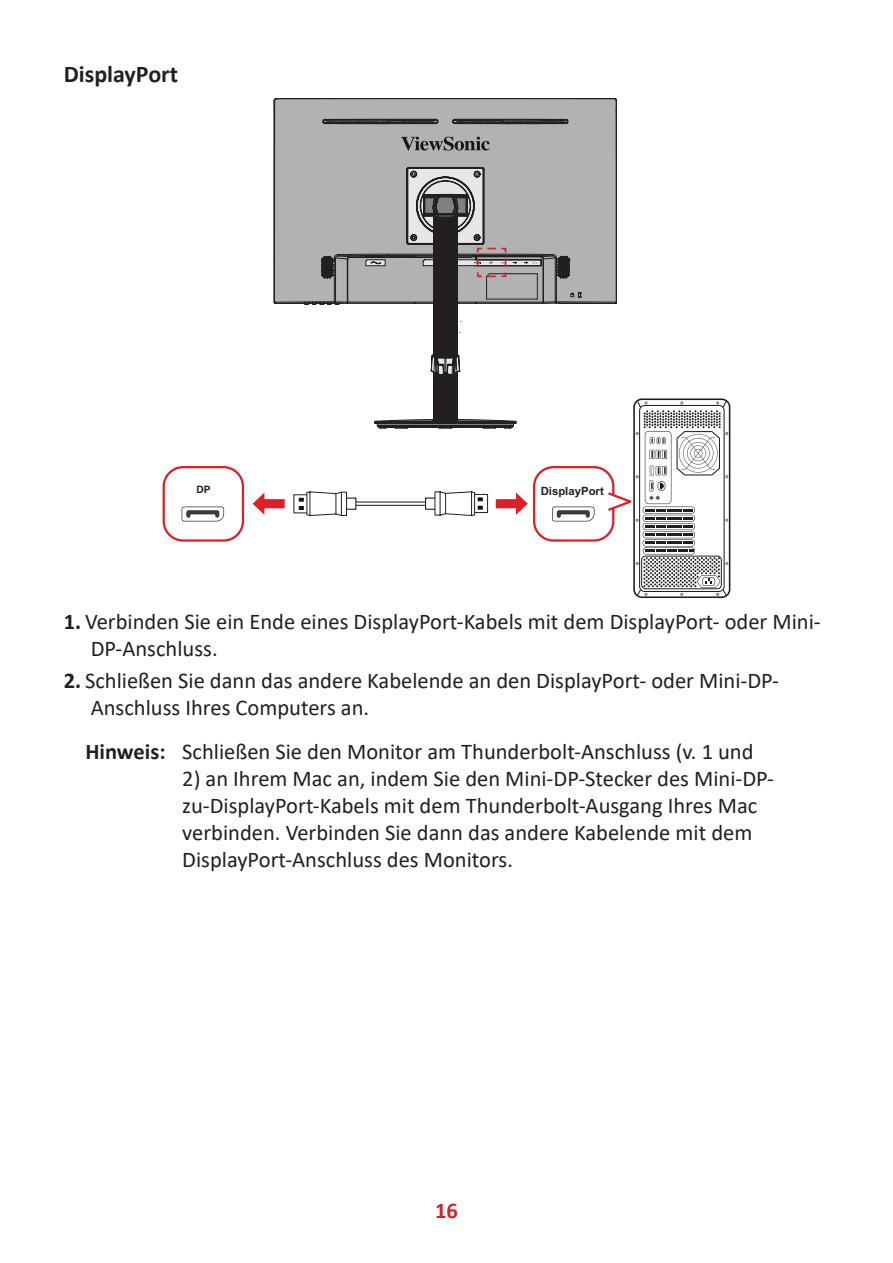
<style>
.page{position:relative;width:893px;height:1263px;background:#fff}
.page>*{position:absolute;margin:0;border:0;box-sizing:border-box;transform-origin:0 0}
.t1{font:700 24px "Calibri";color:#231f20}
.t2{font:22.5px/27px "Calibri";color:#231f20}
.t3{font:700 22.5px "Calibri";color:#d1232a}
.t4{font:700 11.4px "Arial";color:#231f20}
.t5{font:700 10.2px "Arial";color:#231f20}
.s1{font-weight:700}
</style>
<div class="page">
<div style="left:533px;top:466px;width:81px;height:76px;border:2px solid #dd1f28;border-radius:19px"></div>
<div style="left:163px;top:466px;width:81px;height:76px;border:2px solid #dd1f28;border-radius:19px"></div>
<svg style="left:252px;top:492px;width:33px;height:23px"></svg>
<svg style="left:495px;top:492px;width:33px;height:23px"></svg>
<svg style="left:356px;top:502px;width:69px;height:4px"></svg>
<svg style="left:606px;top:398px;width:124px;height:200px"></svg>
<svg style="left:294px;top:494px;width:5px;height:19px"></svg>
<svg style="left:299px;top:491px;width:48px;height:25px"></svg>
<div style="left:425px;top:498px;width:11px;height:11px;border:1px solid #070604"></div>
<div style="left:473px;top:494px;width:15px;height:19px;background:#fff;border:1px solid #231f20"></div>
<svg style="left:434px;top:491px;width:49px;height:25px"></svg>
<svg style="left:182px;top:507px;width:42px;height:14px"></svg>
<svg style="left:552px;top:507px;width:42px;height:14px"></svg>
<svg style="left:274px;top:98px;width:343px;height:206px;background:#aaa"></svg>
<svg style="left:305px;top:119px;width:269px;height:309px"></svg>
<p class="t1" style="left:64px;top:57px;width:116px">DisplayPort</p>
<p class="t5" style="left:196px;top:482px;width:16px">DP</p>
<p class="t4" style="left:541px;top:483px;width:65px">DisplayPort</p>
<p class="t2" style="left:91px;top:608px;width:731px;text-indent:-27px"><span class="s1">1.</span> Verbinden Sie ein Ende eines DisplayPort-Kabels mit dem DisplayPort- oder Mini-<br>DP-Anschluss.</p>
<p class="t2" style="left:91px;top:666px;width:690px;text-indent:-27px"><span class="s1">2.</span> Schließen Sie dann das andere Kabelende an den DisplayPort- oder Mini-DP-<br>Anschluss Ihres Computers an.</p>
<p class="t2" style="left:85px;top:737px;width:670px"><span class="s1">Hinweis:</span> Schließen Sie den Monitor am Thunderbolt-Anschluss (v. 1 und</p>
<p class="t2" style="left:182px;top:764px;width:593px">2) an Ihrem Mac an, indem Sie den Mini-DP-Stecker des Mini-DP&shy;zu-DisplayPort-Kabels mit dem Thunderbolt-Ausgang Ihres Mac verbinden. Verbinden Sie dann das andere Kabelende mit dem DisplayPort-Anschluss des Monitors.</p>
<p class="t3" style="left:435px;top:1194px;width:24px">16</p>
</div>
